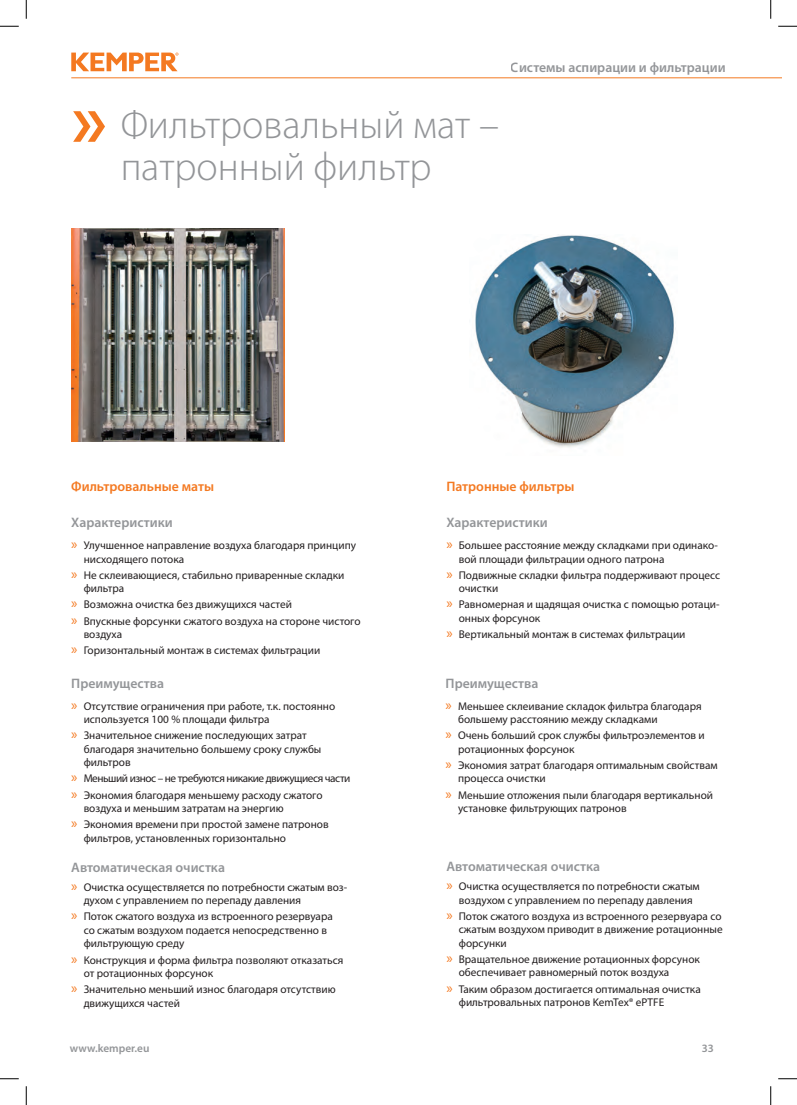
<style>
.page{position:relative;width:797px;height:1105px;background:#fff}
.page>*{position:absolute;margin:0;border:0;box-sizing:border-box;transform-origin:0 0}
.t1{font:300 40px/41.2px "Myriad Pro";color:#939598;text-align:center}
.t2{font:600 13.75px "Myriad Pro";color:#939598}
.t3{font:600 13.75px "Myriad Pro";color:#f47921}
.t4{font:11.25px/13.5px "Myriad Pro";color:#231f20}
.t5{font:11.25px/16.1px "Myriad Pro";letter-spacing:-.03em;color:#231f20}
.t6{font:600 11.25px "Myriad Pro";color:#939598}
.s1{font-weight:600;font-size:81.38px;color:#f47921}
.s2{font-size:15px;color:#f47921}
</style>
<div class="page">
<svg style="left:71px;top:53px;width:107px;height:18px"></svg>
<hr style="left:71px;top:78px;width:710px;height:1px;background:#f47921">
<img style="left:71px;top:228px;width:214px;height:213px">
<img style="left:475px;top:235px;width:199px;height:213px">
<svg style="left:0;top:25px;width:19px;height:2px"></svg>
<svg style="left:778px;top:25px;width:19px;height:2px"></svg>
<svg style="left:0;top:1078px;width:19px;height:1px"></svg>
<svg style="left:778px;top:1078px;width:19px;height:1px"></svg>
<svg style="left:25px;top:0;width:2px;height:19px"></svg>
<svg style="left:25px;top:1086px;width:2px;height:19px"></svg>
<svg style="left:770px;top:0;width:1px;height:19px"></svg>
<svg style="left:770px;top:1086px;width:1px;height:19px"></svg>
<p class="t2" style="left:511px;top:59px;width:216px">Системы аспирации и фильтрации</p>
<h1 class="t1" style="left:71px;top:104px;width:429px"><span class="s1">»</span> Фильтровальный мат – патронный фильтр</h1>
<p class="t3" style="left:71px;top:477px;width:144px">Фильтровальные маты</p>
<p class="t2" style="left:71px;top:514px;width:103px">Характеристики</p>
<p class="t4" style="left:84px;top:538px;width:274px;text-indent:-12px"><span class="s2">»</span> Улучшенное направление воздуха благодаря принципу нисходящего потока</p>
<p class="t4" style="left:84px;top:568px;width:262px;text-indent:-12px"><span class="s2">»</span> Не склеивающиеся, стабильно приваренные складки фильтра</p>
<p class="t4" style="left:71px;top:596px;width:291px;line-height:16.1px"><span class="s2">»</span> Возможна очистка без движущихся частей<br><span class="s2">»</span> Впускные форсунки сжатого воздуха на стороне чистого</p>
<p class="t4" style="left:71px;top:626px;width:250px;line-height:16.1px;text-indent:12px">воздуха<br><span class="s2">»</span> Горизонтальный монтаж в системах фильтрации</p>
<p class="t2" style="left:71px;top:674px;width:94px">Преимущества</p>
<p class="t4" style="left:84px;top:699px;width:253px;text-indent:-12px"><span class="s2">»</span> Отсутствие ограничения при работе, т.к. постоянно используется 100 % площади фильтра</p>
<p class="t4" style="left:84px;top:728px;width:239px;text-indent:-12px"><span class="s2">»</span> Значительное снижение последующих затрат благодаря значительно большему сроку службы фильтров</p>
<p class="t5" style="left:71px;top:770px;width:280px"><span class="s2">»</span> Меньший износ – не требуются никакие движущиеся части <span class="s2">»</span> Экономия благодаря меньшему расходу сжатого</p>
<p class="t4" style="left:71px;top:800px;width:259px;line-height:16.1px;text-indent:12px">воздуха и меньшим затратам на энергию<br><span class="s2">»</span> Экономия времени при простой замене патронов</p>
<p class="t4" style="left:84px;top:831px;width:204px">фильтров, установленных горизонтально</p>
<p class="t2" style="left:71px;top:859px;width:155px">Автоматическая очистка</p>
<p class="t4" style="left:84px;top:880px;width:265px;text-indent:-12px"><span class="s2">»</span> Очистка осуществляется по потребности сжатым воз&shy;духом с управлением по перепаду давления</p>
<p class="t4" style="left:84px;top:910px;width:251px;text-indent:-12px"><span class="s2">»</span> Поток сжатого воздуха из встроенного резервуара со сжатым воздухом подается непосредственно в фильтрующую среду</p>
<p class="t4" style="left:84px;top:953px;width:261px;text-indent:-12px"><span class="s2">»</span> Конструкция и форма фильтра позволяют отказаться от ротационных форсунок</p>
<p class="t4" style="left:84px;top:982px;width:253px;text-indent:-12px"><span class="s2">»</span> Значительно меньший износ благодаря отсутствию движущихся частей</p>
<p class="t3" style="left:446px;top:477px;width:130px">Патронные фильтры</p>
<p class="t2" style="left:446px;top:514px;width:103px">Характеристики</p>
<p class="t4" style="left:459px;top:538px;width:260px;text-indent:-12px"><span class="s2">»</span> Большее расстояние между складками при одинако&shy;вой площади фильтрации одного патрона</p>
<p class="t4" style="left:459px;top:568px;width:263px;text-indent:-12px"><span class="s2">»</span> Подвижные складки фильтра поддерживают процесс очистки</p>
<p class="t4" style="left:459px;top:598px;width:262px;text-indent:-12px"><span class="s2">»</span> Равномерная и щадящая очистка с помощью ротаци&shy;онных форсунок</p>
<p class="t4" style="left:446px;top:627px;width:241px"><span class="s2">»</span> Вертикальный монтаж в системах фильтрации</p>
<p class="t2" style="left:445px;top:674px;width:94px">Преимущества</p>
<p class="t4" style="left:458px;top:699px;width:245px;text-indent:-12px"><span class="s2">»</span> Меньшее склеивание складок фильтра благодаря большему расстоянию между складками</p>
<p class="t4" style="left:458px;top:728px;width:248px;text-indent:-12px"><span class="s2">»</span> Очень больший срок службы фильтроэлементов и ротационных форсунок</p>
<p class="t4" style="left:458px;top:758px;width:261px;text-indent:-12px"><span class="s2">»</span> Экономия затрат благодаря оптимальным свойствам процесса очистки</p>
<p class="t4" style="left:458px;top:788px;width:256px;text-indent:-12px"><span class="s2">»</span> Меньшие отложения пыли благодаря вертикальной установке фильтрующих патронов</p>
<p class="t2" style="left:446px;top:858px;width:155px">Автоматическая очистка</p>
<p class="t4" style="left:446px;top:879px;width:255px;text-align:center"><span class="s2">»</span> Очистка осуществляется по потребности сжатым воздухом с управлением по перепаду давления</p>
<p class="t4" style="left:459px;top:909px;width:265px;text-align:justify;text-indent:-12px"><span class="s2">»</span> Поток сжатого воздуха из встроенного резервуара со сжатым воздухом приводит в движение ротационные форсунки</p>
<p class="t4" style="left:459px;top:952px;width:243px;text-indent:-12px"><span class="s2">»</span> Вращательное движение ротационных форсунок обеспечивает равномерный поток воздуха</p>
<p class="t4" style="left:459px;top:982px;width:244px;text-indent:-12px"><span class="s2">»</span> Таким образом достигается оптимальная очистка фильтровальных патронов KemTex® ePTFE</p>
<p class="t6" style="left:70px;top:1041px;width:81px">www.kemper.eu</p>
<p class="t6" style="left:702px;top:1041px;width:14px">33</p>
</div>
